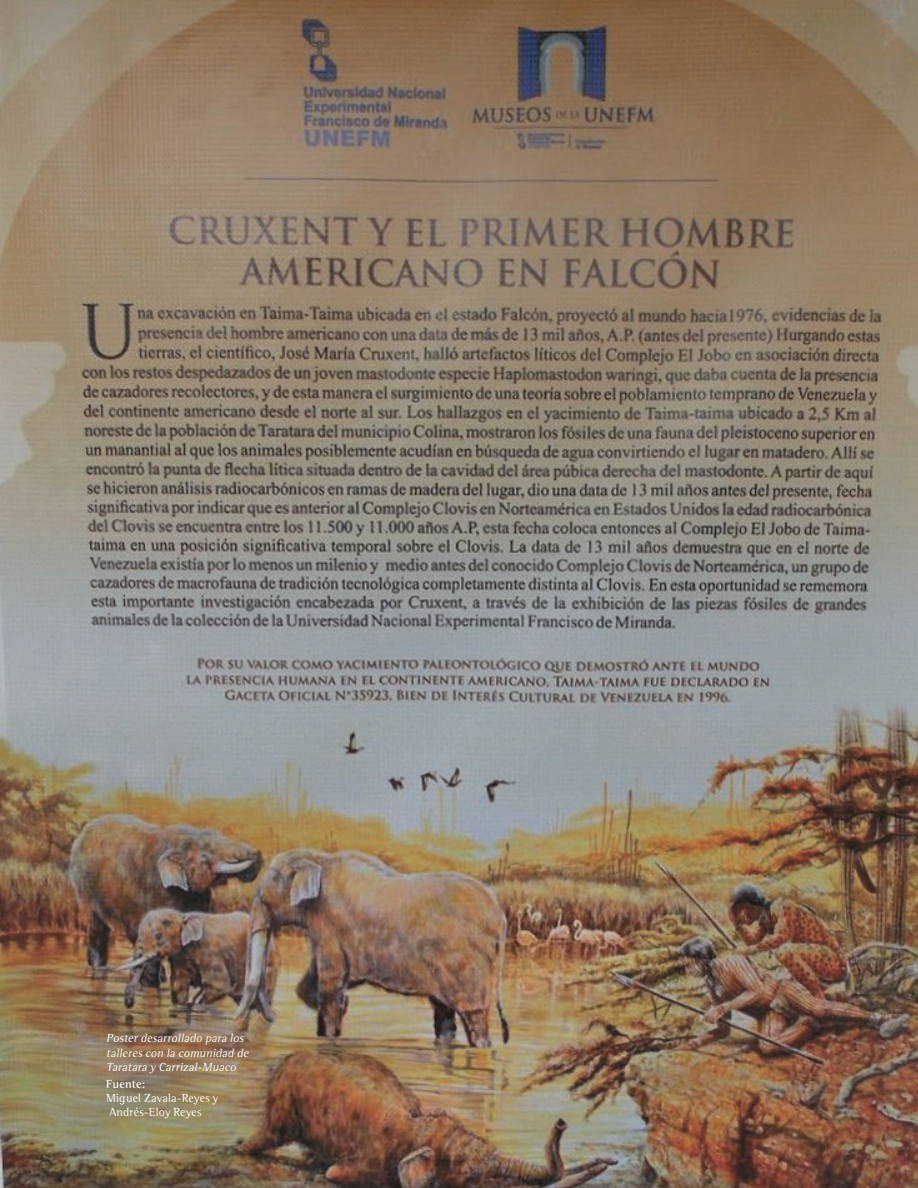
<style>
.page{position:relative;width:918px;height:1188px;background:#fff}
.page>*{position:absolute;margin:0;border:0;box-sizing:border-box;transform-origin:0 0}
.t1{font:italic 12px/14.4px "Agfa Rotis Semi Serif";color:#fff}
.t2{font:12px/14.4px "Agfa Rotis Semi Serif";letter-spacing:.02em;color:#fff}
.t3{font:700 12px "Agfa Rotis Semi Serif";letter-spacing:.005em;color:#fff}
</style>
<div class="page">
<img style="left:0;top:0;width:918px;height:1188px">
<p class="t1" style="left:106px;top:1031px;width:146px">Posterdesarrollado para los tallerescon la comunidad de<br>Taratara y Carrizal-Muaco</p>
<p class="t3" style="left:106px;top:1076px;width:41px">Fuente:</p>
<p class="t2" style="left:106px;top:1091px;width:114px">Miguel Zavala-Reyes y<br>Andrés-Eloy Reyes</p>
</div>
